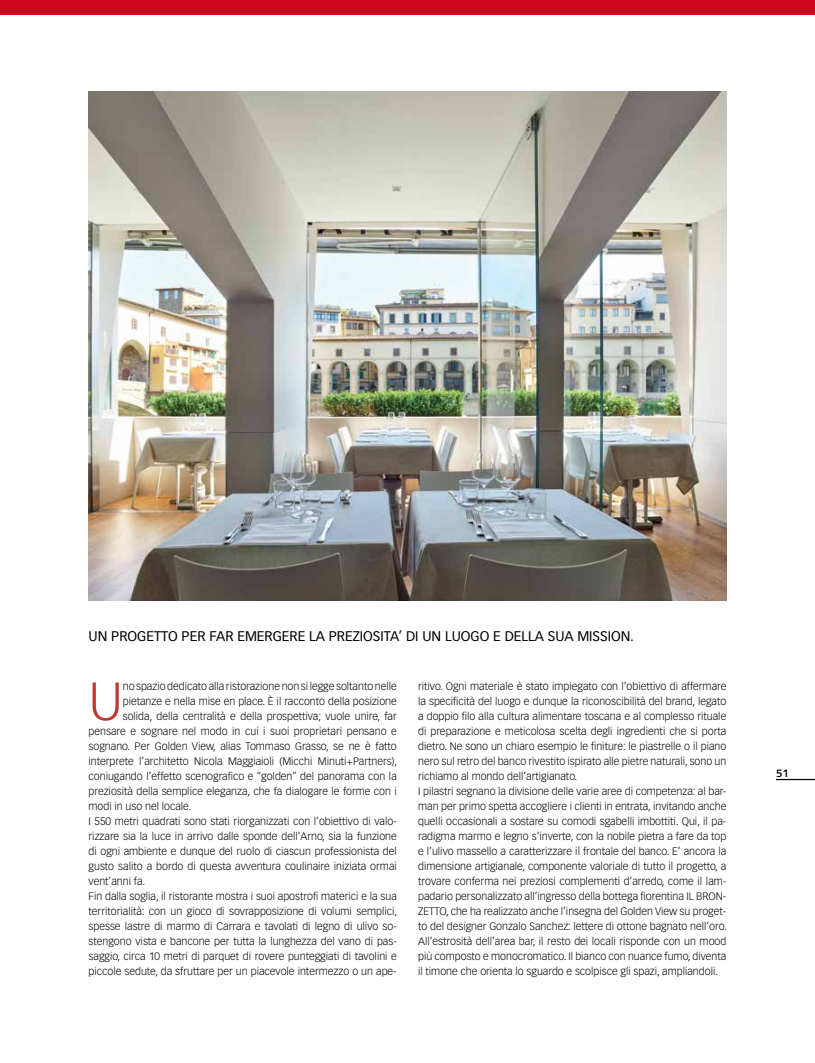
<style>
.page{position:relative;width:815px;height:1063px;background:#fff}
.page>*{position:absolute;margin:0;border:0;box-sizing:border-box;transform-origin:0 0}
.t1{font:300 52.75px "Vectora LT Std";color:#c13832}
.t2{font:13.75px "Vectora LT Std";color:#000}
.t3{font:600 11.25px "Titillium";color:#000}
.t4{font:300 10.62px/15px "Vectora LT Std";color:#000}
</style>
<div class="page">
<hr style="left:776px;top:779px;width:39px;height:1px;background:#000">
<img style="left:89px;top:92px;width:637px;height:508px">
<div style="left:0;top:0;width:815px;height:15px;background:#cc071e"></div>
<p class="t2" style="left:89px;top:628px;width:547px">UN PROGETTO PER FAR EMERGERE LA PREZIOSITA’ DI UN LUOGO E DELLA SUA MISSION.</p>
<h1 class="t1" style="left:89px;top:671px;width:36px">U</h1>
<p class="t4" style="left:123px;top:679px;width:276px">no spazio dedicato alla ristorazione non si legge soltanto nelle</p>
<p class="t4" style="left:123px;top:694px;width:276px">pietanze e nella mise en place. È il racconto della posizione</p>
<p class="t4" style="left:123px;top:709px;width:276px">solida, della centralità e della prospettiva; vuole unire, far</p>
<p class="t4" style="left:89px;top:724px;width:310px">pensare e sognare nel modo in cui i suoi proprietari pensano e</p>
<p class="t4" style="left:89px;top:739px;width:310px">sognano. Per Golden View, alias Tommaso Grasso, se ne è fatto</p>
<p class="t4" style="left:89px;top:754px;width:310px">interprete l’architetto Nicola Maggiaioli (Micchi Minuti+Partners),</p>
<p class="t4" style="left:89px;top:769px;width:310px">coniugando l’effetto scenografico e “golden” del panorama con la</p>
<p class="t4" style="left:89px;top:784px;width:310px">preziosità della semplice eleganza, che fa dialogare le forme con i</p>
<p class="t4" style="left:89px;top:799px;width:104px">modi in uso nel locale.</p>
<p class="t4" style="left:89px;top:814px;width:310px">I 550 metri quadrati sono stati riorganizzati con l’obiettivo di valo-</p>
<p class="t4" style="left:89px;top:829px;width:310px">rizzare sia la luce in arrivo dalle sponde dell’Arno, sia la funzione</p>
<p class="t4" style="left:89px;top:844px;width:310px">di ogni ambiente e dunque del ruolo di ciascun professionista del</p>
<p class="t4" style="left:89px;top:859px;width:310px">gusto salito a bordo di questa avventura coulinaire iniziata ormai</p>
<p class="t4" style="left:89px;top:874px;width:58px">vent’anni fa.</p>
<p class="t4" style="left:89px;top:889px;width:310px">Fin dalla soglia, il ristorante mostra i suoi apostrofi materici e la sua</p>
<p class="t4" style="left:89px;top:904px;width:310px">territorialità: con un gioco di sovrapposizione di volumi semplici,</p>
<p class="t4" style="left:89px;top:919px;width:310px">spesse lastre di marmo di Carrara e tavolati di legno di ulivo so-</p>
<p class="t4" style="left:89px;top:934px;width:310px">stengono vista e bancone per tutta la lunghezza del vano di pas-</p>
<p class="t4" style="left:89px;top:949px;width:310px">saggio, circa 10 metri di parquet di rovere punteggiati di tavolini e</p>
<p class="t4" style="left:89px;top:964px;width:310px">piccole sedute, da sfruttare per un piacevole intermezzo o un ape-</p>
<p class="t4" style="left:418px;top:679px;width:310px">ritivo. Ogni materiale è stato impiegato con l’obiettivo di affermare la specificità del luogo e dunque la riconoscibilità del brand, legato a doppio filo alla cultura alimentare toscana e al complesso rituale di preparazione e meticolosa scelta degli ingredienti che si porta dietro. Ne sono un chiaro esempio le finiture: le piastrelle o il piano nero sul retro del banco rivestito ispirato alle pietre naturali, sono un richiamo al mondo dell’artigianato.<br>I pilastri segnano la divisione delle varie aree di competenza: al bar&shy;man per primo spetta accogliere i clienti in entrata, invitando anche quelli occasionali a sostare su comodi sgabelli imbottiti. Qui, il pa&shy;radigma marmo e legno s’inverte, con la nobile pietra a fare da top e l’ulivo massello a caratterizzare il frontale del banco. E’ ancora la dimensione artigianale, componente valoriale di tutto il progetto, a trovare conferma nei preziosi complementi d’arredo, come il lam&shy;padario personalizzato all’ingresso della bottega fiorentina IL BRON-ZETTO, che ha realizzato anche l’insegna del Golden View su proget&shy;to del designer Gonzalo Sanchez: lettere di ottone bagnato nell’oro.<br>All’estrosità dell’area bar, il resto dei locali risponde con un mood più composto e monocromatico. Il bianco con nuance fumo, diventa il timone che orienta lo sguardo e scolpisce gli spazi, ampliandoli.</p>
<p class="t3" style="left:776px;top:765px;width:14px">51</p>
</div>
